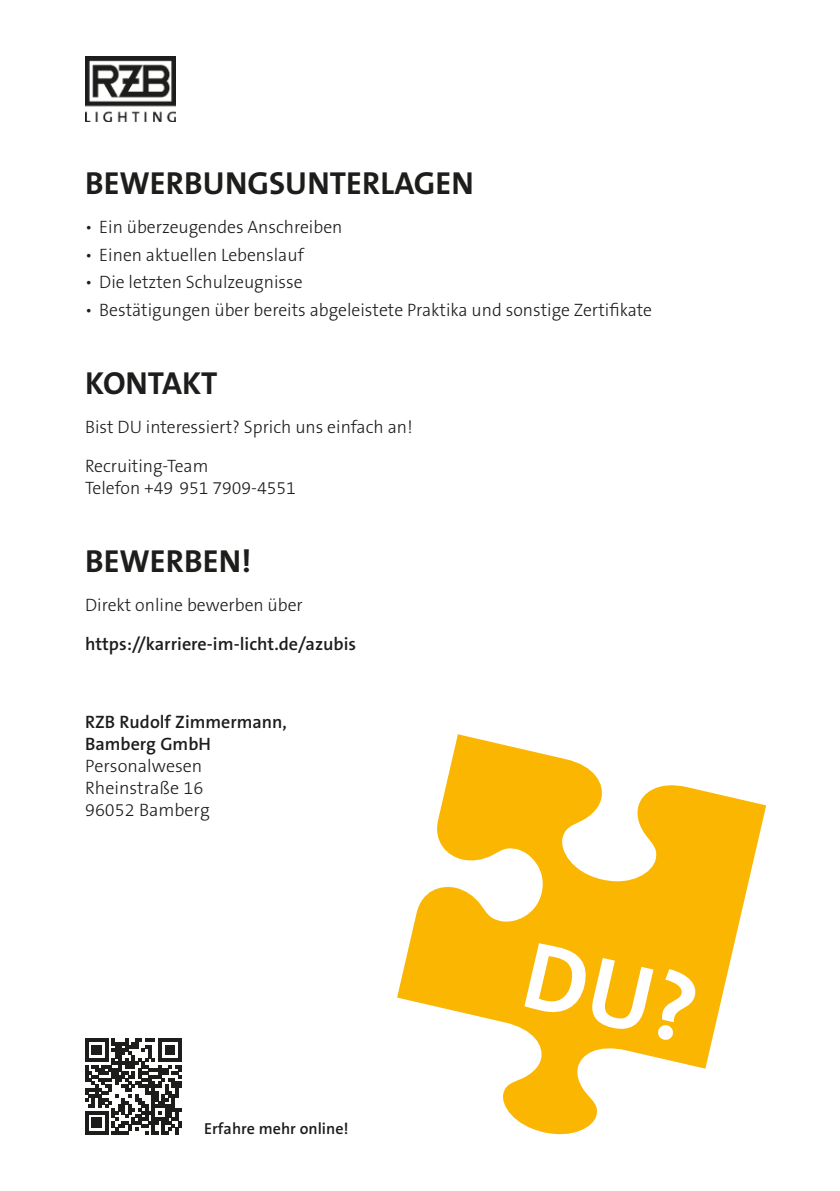
<style>
.page{position:relative;width:840px;height:1191px;background:#fff}
.page>*{position:absolute;margin:0;border:0;box-sizing:border-box;transform-origin:0 0}
.t1{font:700 32px "The Sans B W7";color:#1d1d1b}
.t2{font:300 18px/22px "The Sans B W3";color:#1d1d1b}
.t3{font:600 18px/22px "The Sans B W6";color:#1d1d1b}
.t4{font:600 16px "The Sans B W6";color:#1d1d1b}
</style>
<div class="page">
<svg style="left:397px;top:734px;width:368px;height:401px"></svg>
<svg style="left:85px;top:1038px;width:96px;height:96px"></svg>
<img style="left:85px;top:57px;width:91px;height:65px">
<div style="left:524px;top:942px;width:175px;height:102px;background:#fab600"></div>
<h1 class="t1" style="left:85px;top:162px;width:390px">BEWERBUNGSUNTERLAGEN</h1>
<p class="t2" style="left:85px;top:216px;width:259px">• Ein überzeugendes Anschreiben</p>
<p class="t2" style="left:85px;top:243px;width:220px">• Einen aktuellen Lebenslauf</p>
<p class="t2" style="left:85px;top:271px;width:219px">• Die letzten Schulzeugnisse</p>
<p class="t2" style="left:85px;top:299px;width:568px">• Bestätigungen über bereits abgeleistete Praktika und sonstige Zertifikate</p>
<h1 class="t1" style="left:85px;top:362px;width:134px">KONTAKT</h1>
<p class="t2" style="left:85px;top:407px;width:329px;line-height:39px">Bist DU interessiert? Sprich uns einfach an!<br>Recruiting-Team</p>
<p class="t2" style="left:85px;top:477px;width:212px">Telefon +49 951 7909-4551</p>
<h1 class="t1" style="left:85px;top:540px;width:168px">BEWERBEN!</h1>
<p class="t2" style="left:85px;top:594px;width:219px">Direkt online bewerben über</p>
<p class="t3" style="left:85px;top:633px;width:272px">https://karriere-im-licht.de/azubis</p>
<p class="t3" style="left:85px;top:711px;width:203px">RZB Rudolf Zimmermann,<br>Bamberg GmbH</p>
<p class="t2" style="left:85px;top:755px;width:126px">Personalwesen<br>Rheinstraße 16<br>96052 Bamberg</p>
<p class="t4" style="left:204px;top:1118px;width:146px">Erfahre mehr online!</p>
</div>
